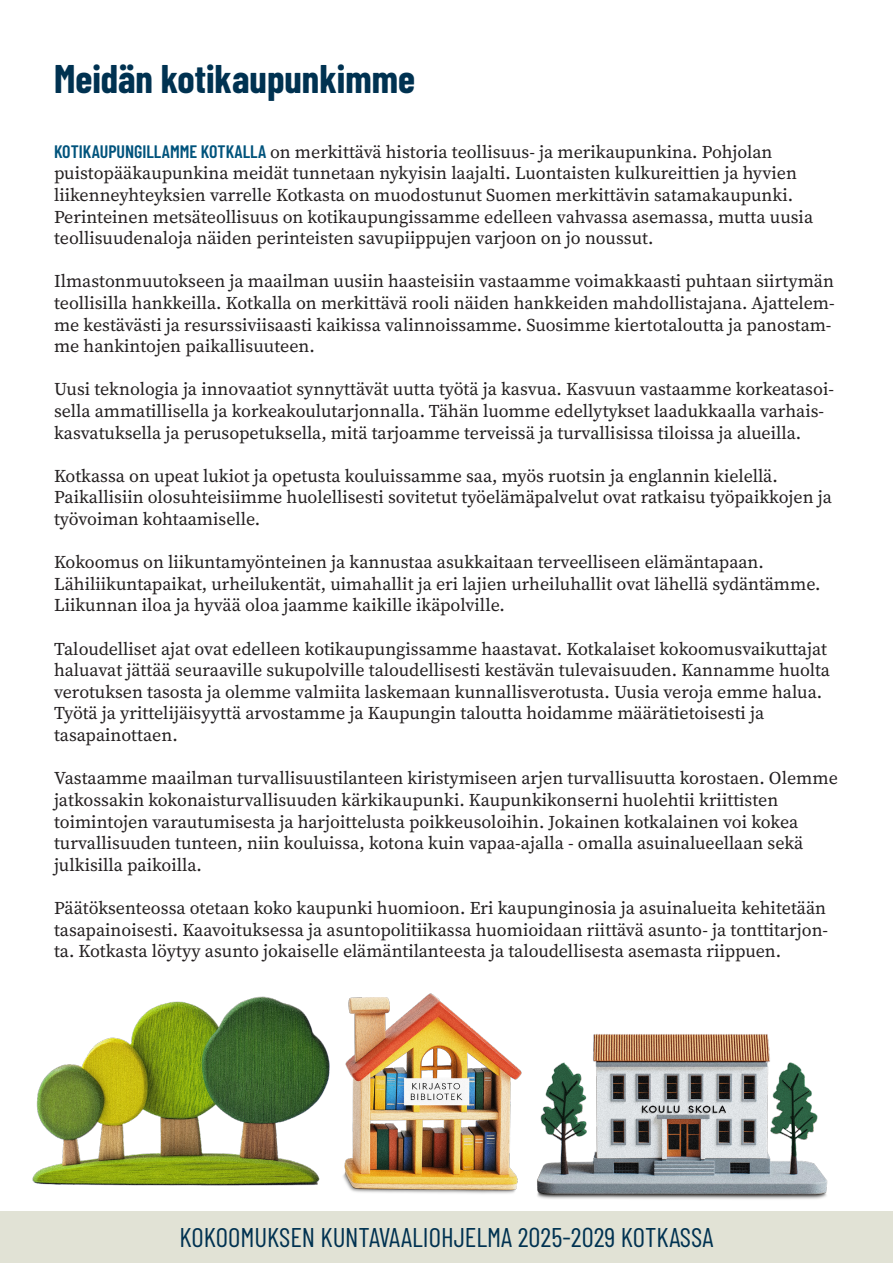
<style>
.page{position:relative;width:893px;height:1263px;background:#fff}
.page>*{position:absolute;margin:0;border:0;box-sizing:border-box;transform-origin:0 0}
.t1{font:700 39px "Barlow Condensed";color:#003251}
.Yläotsikko{font:27px "Barlow Condensed";color:#003251}
.t2{font:18px/21.6px "Source Serif 4";color:#231f20}
.s1{font-family:"Barlow Condensed";font-weight:600;color:#00537c}
</style>
<div class="page">
<div style="left:0;top:1212px;width:893px;height:51px;background:#e1e2d5"></div>
<img style="left:32px;top:996px;width:282px;height:190px">
<img style="left:314px;top:993px;width:208px;height:201px">
<img style="left:537px;top:1034px;width:291px;height:165px">
<p class="t1" style="left:54px;top:51px;width:363px">Meidän kotikaupunkimme</p>
<p class="t2" style="left:54px;top:141px;width:761px"><span class="s1">KOTIKAUPUNGILLAMME KOTKALLA</span> on merkittävä historia teollisuus- ja merikaupunkina. Pohjolan puistopääkaupunkina meidät tunnetaan nykyisin laajalti. Luontaisten kulkureittien ja hyvien liikenneyhteyksien varrelle Kotkasta on muodostunut Suomen merkittävin satamakaupunki.<br>Perinteinen metsäteollisuus on kotikaupungissamme edelleen vahvassa asemassa, mutta uusia teollisuudenaloja näiden perinteisten savupiippujen varjoon on jo noussut.</p>
<p class="t2" style="left:54px;top:270px;width:782px">Ilmastonmuutokseen ja maailman uusiin haasteisiin vastaamme voimakkaasti puhtaan siirtymän teollisilla hankkeilla. Kotkalla on merkittävä rooli näiden hankkeiden mahdollistajana. Ajattelem&shy;me kestävästi ja resurssiviisaasti kaikissa valinnoissamme. Suosimme kiertotaloutta ja panostam&shy;me hankintojen paikallisuuteen.</p>
<p class="t2" style="left:54px;top:378px;width:781px">Uusi teknologia ja innovaatiot synnyttävät uutta työtä ja kasvua. Kasvuun vastaamme korkeatasoi&shy;sella ammatillisella ja korkeakoulutarjonnalla. Tähän luomme edellytykset laadukkaalla varhais&shy;kasvatuksella ja perusopetuksella, mitä tarjoamme terveissä ja turvallisissa tiloissa ja alueilla.</p>
<p class="t2" style="left:54px;top:465px;width:779px">Kotkassa on upeat lukiot ja opetusta kouluissamme saa, myös ruotsin ja englannin kielellä.<br>Paikallisiin olosuhteisiimme huolellisesti sovitetut työelämäpalvelut ovat ratkaisu työpaikkojen ja työvoiman kohtaamiselle.</p>
<p class="t2" style="left:54px;top:551px;width:768px">Kokoomus on liikuntamyönteinen ja kannustaa asukkaitaan terveelliseen elämäntapaan.<br>Lähiliikuntapaikat, urheilukentät, uimahallit ja eri lajien urheiluhallit ovat lähellä sydäntämme.<br>Liikunnan iloa ja hyvää oloa jaamme kaikille ikäpolville.</p>
<p class="t2" style="left:54px;top:638px;width:778px">Taloudelliset ajat ovat edelleen kotikaupungissamme haastavat. Kotkalaiset kokoomusvaikuttajat haluavat jättää seuraaville sukupolville taloudellisesti kestävän tulevaisuuden. Kannamme huolta verotuksen tasosta ja olemme valmiita laskemaan kunnallisverotusta. Uusia veroja emme halua.<br>Työtä ja yrittelijäisyyttä arvostamme ja Kaupungin taloutta hoidamme määrätietoisesti ja tasapainottaen.</p>
<p class="t2" style="left:54px;top:767px;width:785px">Vastaamme maailman turvallisuustilanteen kiristymiseen arjen turvallisuutta korostaen. Olemme jatkossakin kokonaisturvallisuuden kärkikaupunki. Kaupunkikonserni huolehtii kriittisten toimintojen varautumisesta ja harjoittelusta poikkeusoloihin. Jokainen kotkalainen voi kokea turvallisuuden tunteen, niin kouluissa, kotona kuin vapaa-ajalla - omalla asuinalueellaan sekä julkisilla paikoilla.</p>
<p class="t2" style="left:54px;top:897px;width:776px">Päätöksenteossa otetaan koko kaupunki huomioon. Eri kaupunginosia ja asuinalueita kehitetään tasapainoisesti. Kaavoituksessa ja asuntopolitiikassa huomioidaan riittävä asunto- ja tonttitarjon&shy;ta. Kotkasta löytyy asunto jokaiselle elämäntilanteesta ja taloudellisesta asemasta riippuen.</p>
<p class="Yläotsikko" style="left:180px;top:1218px;width:535px">KOKOOMUKSEN KUNTAVAALIOHJELMA 2025-2029 KOTKASSA</p>
</div>
